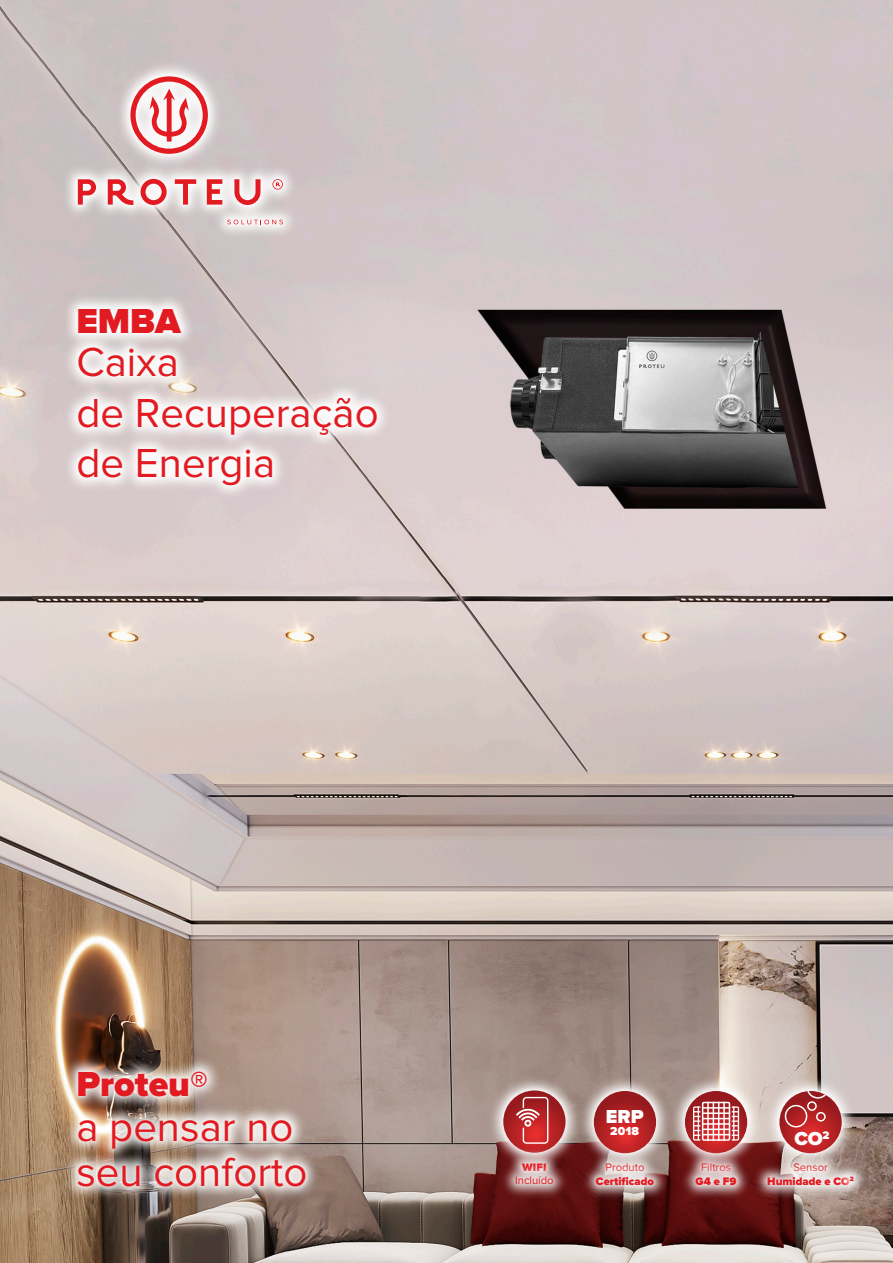
<style>
.page{position:relative;width:893px;height:1263px;background:#fff}
.page>*{position:absolute;margin:0;border:0;box-sizing:border-box;transform-origin:0 0}
.t1{font:42px/50.4px "Proxima Nova";color:#e21a21}
.t2{font:900 36px "Proxima Nova";color:#e21a21}
.t3{font:900 19.5px "Proxima Nova";color:#fff}
.t4{font:900 12px "Proxima Nova";color:#fff}
.t5{font:900 11.25px/13.5px "Proxima Nova";color:#e21a21;text-align:center}
.t6{font:11.25px "Proxima Nova";color:#e21a21}
.s1{font-weight:400}
</style>
<div class="page">
<img style="left:0;top:0;width:893px;height:1263px">
<img style="left:59px;top:58px;width:243px;height:185px">
<img style="left:71px;top:70px;width:219px;height:161px">
<svg style="left:78px;top:179px;width:18px;height:26px"></svg>
<svg style="left:108px;top:179px;width:25px;height:26px"></svg>
<svg style="left:141px;top:179px;width:26px;height:26px"></svg>
<svg style="left:175px;top:179px;width:21px;height:26px"></svg>
<svg style="left:207px;top:179px;width:15px;height:26px"></svg>
<svg style="left:234px;top:179px;width:26px;height:26px"></svg>
<svg style="left:130px;top:76px;width:78px;height:78px"></svg>
<svg style="left:272px;top:179px;width:11px;height:11px"></svg>
<svg style="left:227px;top:220px;width:56px;height:4px"></svg>
<img style="left:60px;top:1053px;width:165px;height:40px">
<img style="left:70px;top:1059px;width:145px;height:34px">
<img style="left:60px;top:1093px;width:250px;height:45px">
<img style="left:70px;top:1099px;width:230px;height:39px">
<img style="left:60px;top:1138px;width:264px;height:72px">
<img style="left:70px;top:1144px;width:244px;height:60px">
<div style="left:60px;top:290px;width:139px;height:38px;background:#cbbfc0"></div>
<img style="left:70px;top:296px;width:118px;height:32px">
<img style="left:60px;top:328px;width:343px;height:175px">
<img style="left:70px;top:335px;width:326px;height:160px">
<img style="left:485px;top:1072px;width:90px;height:99px">
<img style="left:497px;top:1084px;width:75px;height:118px">
<svg style="left:503px;top:1090px;width:63px;height:63px;background:#b22a2c"></svg>
<svg style="left:516px;top:1109px;width:24px;height:18px"></svg>
<div style="left:523px;top:1097px;width:25px;height:47px;border:1px solid #fff;border-radius:3px"></div>
<img style="left:575px;top:1072px;width:91px;height:100px">
<img style="left:587px;top:1084px;width:76px;height:75px">
<svg style="left:594px;top:1091px;width:62px;height:62px;background:#b12123"></svg>
<img style="left:666px;top:1072px;width:95px;height:100px">
<img style="left:678px;top:1084px;width:77px;height:119px">
<svg style="left:685px;top:1091px;width:62px;height:62px"></svg>
<img style="left:761px;top:1072px;width:99px;height:87px">
<img style="left:773px;top:1084px;width:76px;height:75px">
<svg style="left:779px;top:1091px;width:63px;height:62px;background:#b6282a"></svg>
<img style="left:504px;top:1145px;width:61px;height:44px">
<img style="left:516px;top:1155px;width:37px;height:13px">
<img style="left:508px;top:1168px;width:53px;height:26px">
<img style="left:588px;top:1145px;width:74px;height:14px">
<img style="left:599px;top:1155px;width:52px;height:4px">
<img style="left:578px;top:1159px;width:94px;height:44px">
<img style="left:589px;top:1169px;width:72px;height:26px">
<img style="left:683px;top:1145px;width:66px;height:44px">
<img style="left:695px;top:1155px;width:46px;height:14px">
<img style="left:689px;top:1169px;width:54px;height:26px">
<img style="left:776px;top:1146px;width:69px;height:13px">
<img style="left:787px;top:1155px;width:48px;height:4px">
<img style="left:749px;top:1159px;width:119px;height:44px">
<img style="left:761px;top:1169px;width:71px;height:26px">
<img style="left:832px;top:1158px;width:40px;height:41px">
<img style="left:843px;top:1169px;width:18px;height:21px">
<div style="left:702px;top:1102px;width:28px;height:39px;border:2px solid #fff"></div>
<hr style="left:707px;top:1102px;width:2px;height:39px;background:#fff">
<hr style="left:713px;top:1102px;width:1px;height:39px;background:#fff">
<hr style="left:718px;top:1102px;width:1px;height:39px;background:#fff">
<hr style="left:723px;top:1102px;width:2px;height:39px;background:#fff">
<svg style="left:693px;top:1106px;width:46px;height:34px"></svg>
<div style="left:816px;top:1112px;width:10px;height:9px;border:2px solid #fff;border-radius:50%"></div>
<div style="left:807px;top:1101px;width:10px;height:10px;border:2px solid #fff;border-radius:50%"></div>
<div style="left:785px;top:1105px;width:22px;height:22px;border:2px solid #fff;border-radius:50%"></div>
<svg style="left:806px;top:1089px;width:21px;height:10px"></svg>
<p class="t2" style="left:76px;top:300px;width:106px">EMBA</p>
<p class="t1" style="left:76px;top:338px;width:304px">Caixa<br>de Recuperação de Energia</p>
<p class="t2" style="left:76px;top:1063px;width:133px">Proteu®</p>
<p class="t1" style="left:76px;top:1105px;width:233px;line-height:45px">a pensar no seu conforto</p>
<p class="t5" style="left:522px;top:1161px;width:26px">WIFI</p>
<p class="t6" style="left:515px;top:1174px;width:40px">Incluído</p>
<p class="t3" style="left:606px;top:1106px;width:39px">ERP</p>
<p class="t4" style="left:610px;top:1124px;width:30px">2018</p>
<p class="t3" style="left:794px;top:1128px;width:36px">CO<sup>2</sup></p>
<p class="t6" style="left:605px;top:1161px;width:41px">Produto</p>
<p class="t5" style="left:596px;top:1175px;width:60px">Certificado</p>
<p class="t6" style="left:701px;top:1161px;width:31px">Filtros</p>
<p class="t5" style="left:696px;top:1175px;width:42px">G4 e F9</p>
<p class="t5" style="left:767px;top:1161px;width:88px"><span class="s1">Sensor<br></span>Humidade e CO<sup>2</sup></p>
</div>
